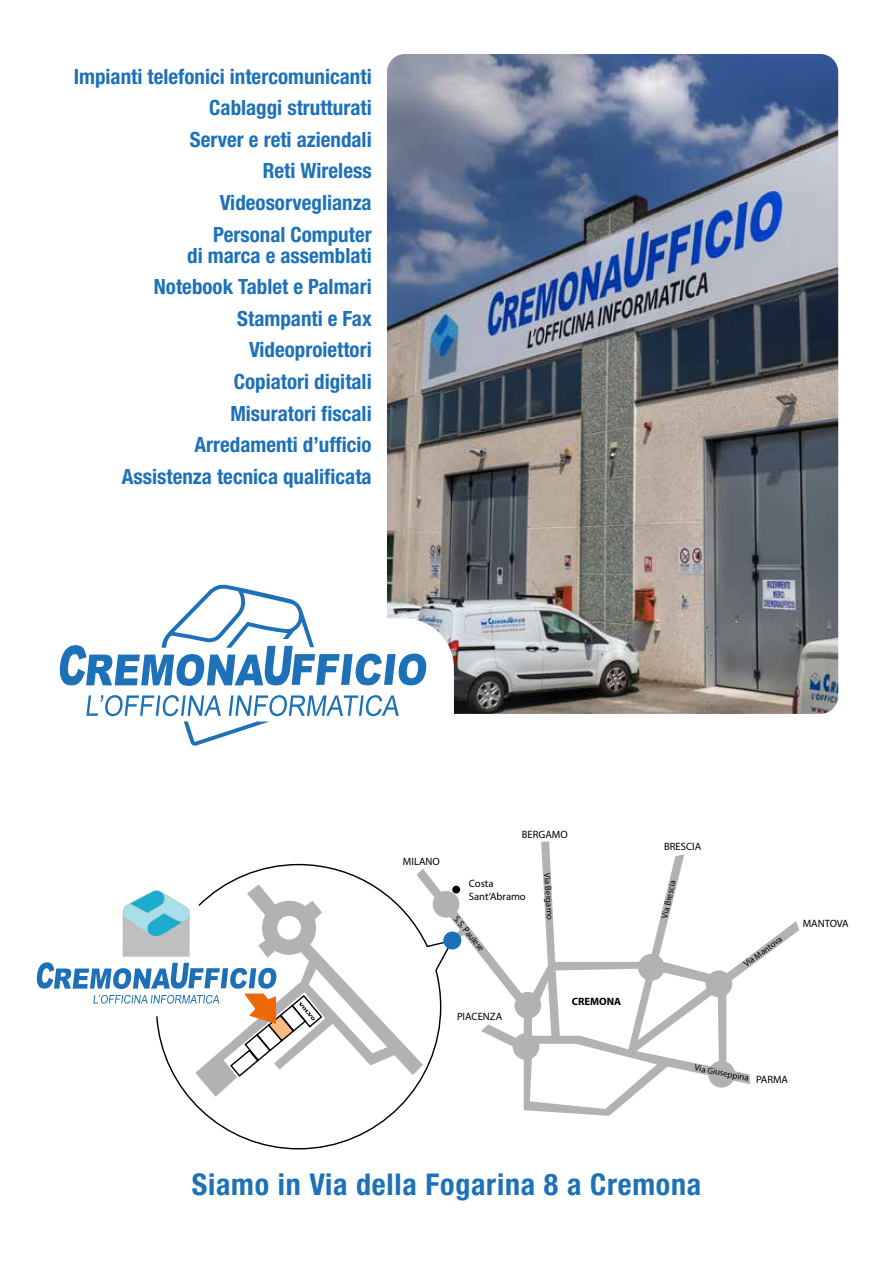
<style>
.page{position:relative;width:893px;height:1263px;background:#fff}
.page>*{position:absolute;margin:0;border:0;box-sizing:border-box;transform-origin:0 0}
.t1{font:700 condensed 30px "Helvetica Neue";letter-spacing:.025em;color:#1d71b8}
.t2{font:700 condensed 21px/31.7px "Helvetica Neue";color:#1d71b8;text-align:right}
.t3{font:10.65px/12.8px "Myriad Pro";color:#000}
.t4{font:700 10.65px "Myriad Pro";color:#000}
.t5{font:8.85px "Myriad Pro";color:#000}
</style>
<div class="page">
<img style="left:387px;top:54px;width:451px;height:660px">
<svg style="left:455px;top:842px;width:344px;height:274px"></svg>
<div style="left:452px;top:886px;width:8px;height:7px;background:#000;border-radius:50%"></div>
<svg style="left:175px;top:863px;width:280px;height:287px"></svg>
<div style="left:443px;top:931px;width:18px;height:18px;background:#1d70b7;border-radius:50%"></div>
<svg style="left:195px;top:884px;width:228px;height:213px"></svg>
<svg style="left:37px;top:890px;width:286px;height:188px"></svg>
<div style="left:50px;top:618px;width:404px;height:154px;background:#fff;border-radius:50px"></div>
<svg style="left:60px;top:584px;width:367px;height:102px"></svg>
<svg style="left:86px;top:695px;width:313px;height:51px"></svg>
<p class="t2" style="left:74px;top:60px;width:299px">Impianti telefonici intercomunicanti<br>Cablaggi strutturati<br>Server e reti aziendali<br>Reti Wireless<br>Videosorveglianza<br>Personal Computer</p>
<p class="t2" style="left:122px;top:239px;width:251px">di marca e assemblati<br>Notebook Tablet e Palmari<br>Stampanti e Fax<br>Videoproiettori<br>Copiatori digitali<br>Misuratori fiscali<br>Arredamenti d’ufficio<br>Assistenza tecnica qualificata</p>
<p class="t3" style="left:403px;top:855px;width:38px">MILANO</p>
<p class="t3" style="left:522px;top:827px;width:47px">BERGAMO</p>
<p class="t3" style="left:469px;top:877px;width:59px">Costa<br>Sant’Abramo</p>
<p class="t5" style="left:460px;top:914px;width:44px;rotate:51deg">S.S. Paulese</p>
<p class="t5" style="left:553px;top:873px;width:48px;rotate:86deg">Via Bergamo</p>
<p class="t3" style="left:457px;top:1010px;width:47px">PIACENZA</p>
<p class="t4" style="left:572px;top:994px;width:51px">CREMONA</p>
<p class="t3" style="left:664px;top:840px;width:39px">BRESCIA</p>
<p class="t5" style="left:659px;top:917px;width:40px;rotate:-77deg">Via Brescia</p>
<p class="t5" style="left:741px;top:960px;width:47px;rotate:-36deg">Via Mantova</p>
<p class="t3" style="left:803px;top:917px;width:48px">MANTOVA</p>
<p class="t5" style="left:696px;top:1062px;width:56px;rotate:11deg">Via Giuseppina</p>
<p class="t3" style="left:756px;top:1073px;width:33px">PARMA</p>
<h1 class="t1" style="left:192px;top:1166px;width:511px">Siamo in Via della Fogarina 8 a Cremona</h1>
</div>
